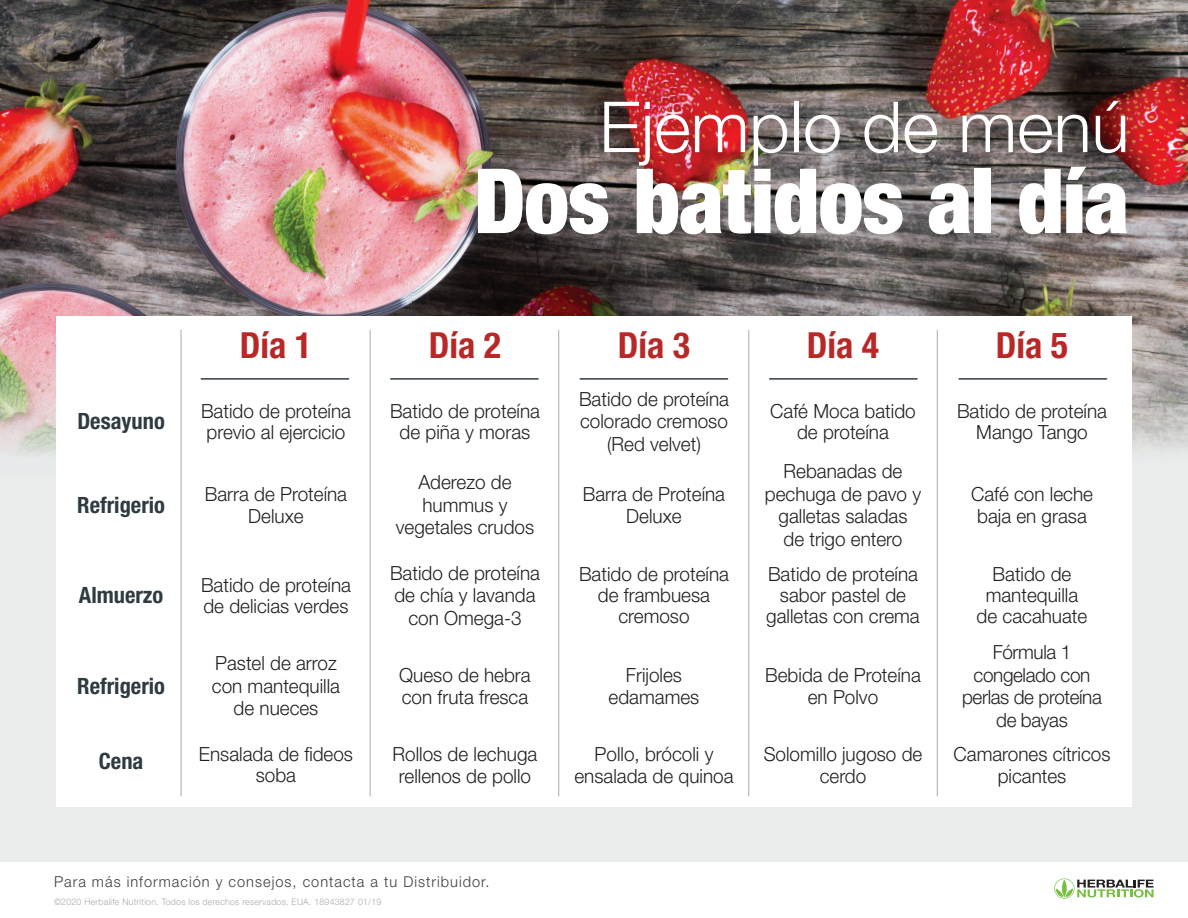
<style>
.page{position:relative;width:1188px;height:918px;background:#fff}
.page>*{position:absolute;margin:0;border:0;box-sizing:border-box;transform-origin:0 0}
.t1{font:900 condensed 90px "Helvetica Neue LT Std";letter-spacing:-.015em;color:#fff}
.t2{font:300 70.5px "Helvetica Neue LT Std";color:#fff}
.t3{font:700 condensed 36px "Helvetica Neue LT Std";color:#b82827}
.t4{font:700 condensed 22.5px "Helvetica Neue LT Std";color:#2f3b41}
.t5{font:300 19.5px/22.5px "Helvetica Neue LT Std";color:#231f20;text-align:center}
.t6{font:300 19.5px/22.5px "Helvetica Neue LT Std";letter-spacing:-.02em;color:#231f20;text-align:center}
.t7{font:300 15px "Helvetica Neue LT Std";letter-spacing:.07em;color:#3e3e3f}
.t8{font:300 9px "Helvetica Neue LT Std";letter-spacing:.03em;color:#a8a9ad}
</style>
<div class="page">
<svg style="left:1054px;top:878px;width:100px;height:21px"></svg>
<div style="left:0;top:0;width:1188px;height:862px;background:#eaedec"></div>
<img style="left:0;top:0;width:1188px;height:150px">
<img style="left:938px;top:150px;width:250px;height:240px">
<img style="left:677px;top:150px;width:261px;height:166px">
<img style="left:417px;top:150px;width:260px;height:166px">
<img style="left:156px;top:150px;width:261px;height:166px">
<img style="left:0;top:150px;width:156px;height:306px">
<img style="left:1132px;top:390px;width:56px;height:63px">
<div style="left:56px;top:316px;width:1076px;height:491px;background:#fff"></div>
<hr style="left:180px;top:330px;width:2px;height:466px;background:#b2b4b2">
<hr style="left:370px;top:330px;width:1px;height:466px;background:#b2b4b2">
<hr style="left:558px;top:330px;width:1px;height:466px;background:#b2b4b2">
<hr style="left:748px;top:330px;width:1px;height:466px;background:#b2b4b2">
<hr style="left:937px;top:330px;width:1px;height:466px;background:#b2b4b2">
<hr style="left:201px;top:378px;width:148px;height:2px;background:#2f3b41">
<hr style="left:391px;top:378px;width:147px;height:2px;background:#2f3b41">
<hr style="left:580px;top:378px;width:148px;height:2px;background:#2f3b41">
<hr style="left:770px;top:378px;width:147px;height:2px;background:#2f3b41">
<hr style="left:959px;top:378px;width:148px;height:2px;background:#2f3b41">
<h2 class="t2" style="left:599px;top:84px;width:532px">Ejemplo de menú</h2>
<h1 class="t1" style="left:474px;top:146px;width:657px">Dos batidos al día</h1>
<h3 class="t3" style="left:240px;top:323px;width:74px">Día 1</h3>
<h3 class="t3" style="left:429px;top:323px;width:74px">Día 2</h3>
<h3 class="t3" style="left:618px;top:323px;width:74px">Día 3</h3>
<h3 class="t3" style="left:807px;top:323px;width:74px">Día 4</h3>
<h3 class="t3" style="left:996px;top:323px;width:74px">Día 5</h3>
<p class="t4" style="left:77px;top:408px;width:89px">Desayuno</p>
<p class="t5" style="left:201px;top:400px;width:151px;line-height:21px;text-align:left">Batido de proteína previo al ejercicio</p>
<p class="t5" style="left:390px;top:400px;width:151px;line-height:21px">Batido de proteína de piña y moras</p>
<p class="t5" style="left:579px;top:387px;width:151px">Batido de proteína colorado cremoso (Red velvet)</p>
<p class="t4" style="left:77px;top:491px;width:89px">Refrigerio</p>
<p class="t5" style="left:205px;top:482px;width:144px">Barra de Proteína<br>Deluxe</p>
<p class="t5" style="left:396px;top:471px;width:140px">Aderezo de hummus y vegetales crudos</p>
<p class="t5" style="left:583px;top:482px;width:144px">Barra de Proteína<br>Deluxe</p>
<p class="t5" style="left:770px;top:400px;width:147px;line-height:21px">Café Moca batido de proteína</p>
<p class="t5" style="left:957px;top:400px;width:151px;line-height:21px">Batido de proteína<br>Mango Tango</p>
<p class="t5" style="left:765px;top:460px;width:158px">Rebanadas de pechuga de pavo y galletas saladas<br>de trigo entero</p>
<p class="t5" style="left:971px;top:482px;width:123px">Café con leche baja en grasa</p>
<p class="t4" style="left:79px;top:582px;width:86px">Almuerzo</p>
<p class="t5" style="left:201px;top:574px;width:151px;line-height:21px;text-align:left">Batido de proteína de delicias verdes</p>
<p class="t5" style="left:390px;top:561px;width:151px">Batido de proteína de chía y lavanda con Omega-3</p>
<p class="t5" style="left:579px;top:563px;width:151px;line-height:21px">Batido de proteína de frambuesa cremoso</p>
<p class="t5" style="left:766px;top:563px;width:155px;line-height:21px">Batido de proteína sabor pastel de galletas con crema</p>
<p class="t5" style="left:977px;top:563px;width:112px;line-height:21px">Batido de mantequilla de cacahuate</p>
<p class="t4" style="left:77px;top:672px;width:89px">Refrigerio</p>
<p class="t5" style="left:212px;top:652px;width:130px">Pastel de arroz con mantequilla de nueces</p>
<p class="t5" style="left:399px;top:663px;width:133px;text-align:left">Queso de hebra con fruta fresca</p>
<p class="t5" style="left:609px;top:663px;width:92px">Frijoles edamames</p>
<p class="t5" style="left:765px;top:663px;width:157px">Bebida de Proteína en Polvo</p>
<p class="t6" style="left:962px;top:640px;width:141px">Fórmula 1 congelado con perlas de proteína de bayas</p>
<p class="t4" style="left:99px;top:747px;width:46px">Cena</p>
<p class="t5" style="left:199px;top:744px;width:156px;line-height:21px">Ensalada de fideos soba</p>
<p class="t5" style="left:393px;top:742px;width:146px">Rollos de lechuga rellenos de pollo</p>
<p class="t5" style="left:574px;top:742px;width:161px">Pollo, brócoli y ensalada de quinoa</p>
<p class="t5" style="left:764px;top:742px;width:160px">Solomillo jugoso de cerdo</p>
<p class="t5" style="left:954px;top:742px;width:158px">Camarones cítricos picantes</p>
<p class="t7" style="left:54px;top:873px;width:437px">Para más información y consejos, contacta a tu Distribuidor.</p>
<p class="t8" style="left:54px;top:896px;width:329px">©2020 Herbalife Nutrition. Todos los derechos reservados. EUA. 18943827 01/19</p>
</div>
